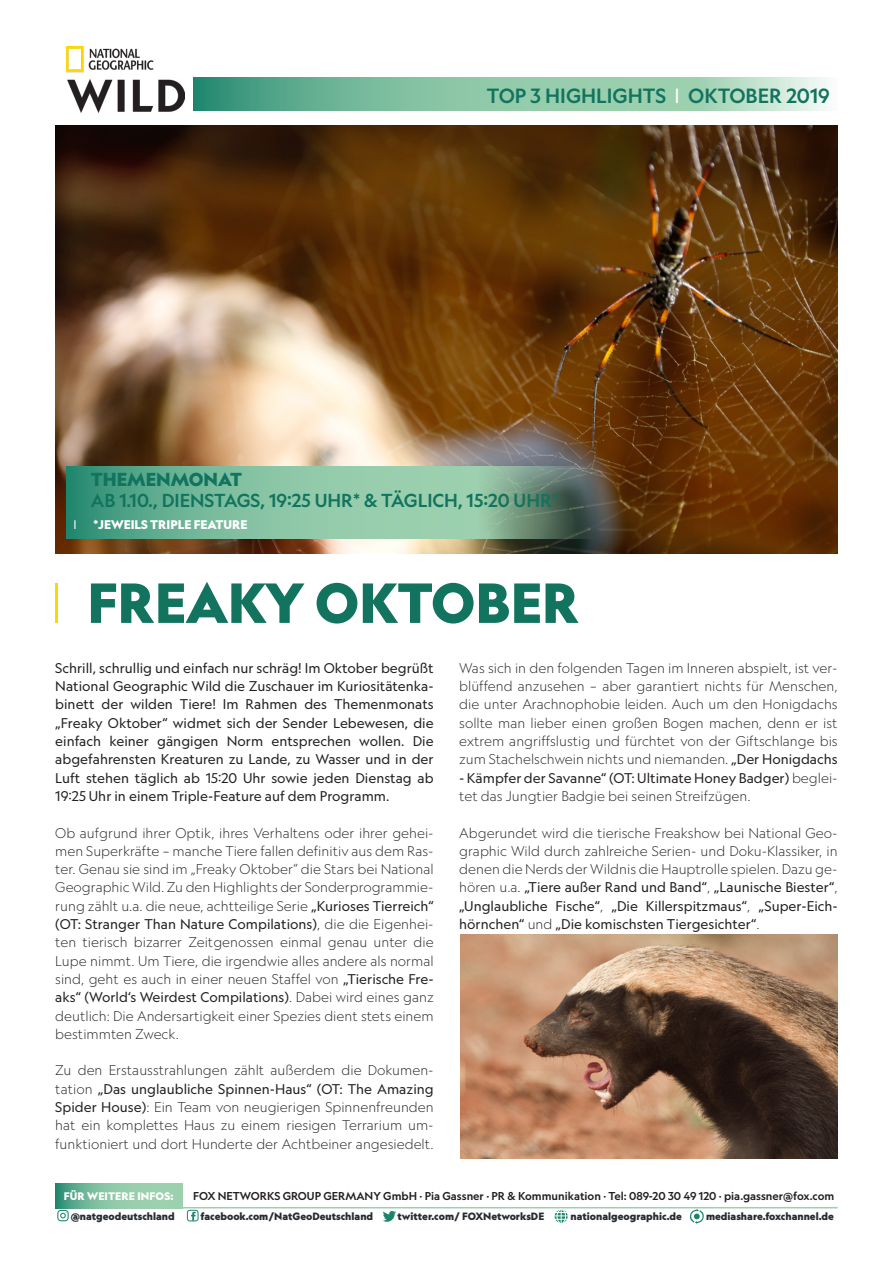
<style>
.page{position:relative;width:893px;height:1263px;background:#fff}
.page>*{position:absolute;margin:0;border:0;box-sizing:border-box;transform-origin:0 0}
.Titel{font:900 54px "Geograph";color:#12745e}
.Datum{font:500 19.65px "Geograph";color:#12745e}
.t1{font:500 18px "Geograph";color:#12745e}
.t2{font:900 18px "Geograph";color:#12745e}
.Fließtext{font:300 13.5px/18.3px "Geograph";color:#231f20;text-align:justify}
.Fließtext-2{font:13.5px/18.3px "Geograph";color:#231f20;text-align:justify}
.Infos{font:900 12px "Geograph";color:#fff}
.Infos-2{font:12px "Geograph";color:#fff}
.t3{font:500 10.95px "Geograph";color:#231f20}
.t4{font:900 10.5px "Geograph";letter-spacing:.015em;color:#fff}
.t5{font:900 10.2px "Geograph";color:#282c31}
.s1{font-weight:400;color:#fff}
.s2{font-weight:400}
</style>
<div class="page">
<hr style="left:55px;top:1207px;width:783px;height:1px;background:#9cd0af">
<svg style="left:55px;top:1183px;width:127px;height:25px;background:#81c0a1"></svg>
<svg style="left:57px;top:1210px;width:12px;height:11px"></svg>
<div style="left:187px;top:1210px;width:11px;height:11px;border:1px solid #1e856d;border-radius:2px"></div>
<svg style="left:191px;top:1212px;width:5px;height:9px"></svg>
<svg style="left:383px;top:1211px;width:13px;height:11px"></svg>
<svg style="left:690px;top:1209px;width:14px;height:15px"></svg>
<div style="left:554px;top:1209px;width:15px;height:15px;border:1px solid #fff;border-radius:50%"></div>
<svg style="left:554px;top:1208px;width:14px;height:16px"></svg>
<svg style="left:193px;top:77px;width:635px;height:34px;background:#8ac4a8"></svg>
<img style="left:55px;top:125px;width:783px;height:428px">
<img style="left:460px;top:934px;width:378px;height:225px">
<hr style="left:55px;top:583px;width:3px;height:40px;background:#fed702">
<img style="left:66px;top:47px;width:119px;height:65px">
<svg style="left:66px;top:466px;width:527px;height:72px;background:#77b195"></svg>
<p class="Datum" style="left:487px;top:83px;width:344px">TOP 3 HIGHLIGHTS <span class="s1">I</span> OKTOBER 2019</p>
<p class="Infos-2" style="left:73px;top:517px;width:5px">I</p>
<p class="t2" style="left:91px;top:468px;width:153px">THEMENMONAT</p>
<p class="t1" style="left:91px;top:489px;width:470px">AB 1.10., DIENSTAGS, 19:25 UHR* &amp; TÄGLICH, 15:20 UHR*</p>
<p class="Infos" style="left:93px;top:516px;width:155px">*JEWEILS TRIPLE FEATURE</p>
<p class="Titel" style="left:87px;top:567px;width:493px">FREAKY OKTOBER</p>
<p class="Fließtext-2" style="left:55px;top:658px;width:380px">Schrill, schrullig und einfach nur schräg! Im Oktober begrüßt National Geographic Wild die Zuschauer im Kuriositätenka&shy;binett der wilden Tiere! Im Rahmen des Themenmonats „Freaky Oktober“ widmet sich der Sender Lebewesen, die einfach keiner gängigen Norm entsprechen wollen. Die abgefahrensten Kreaturen zu Lande, zu Wasser und in der Luft stehen täglich ab 15:20 Uhr sowie jeden Dienstag ab 19:25 Uhr in einem Triple-Feature auf dem Programm.</p>
<p class="Fließtext" style="left:55px;top:823px;width:380px">Ob aufgrund ihrer Optik, ihres Verhaltens oder ihrer gehei&shy;men Superkräfte – manche Tiere fallen definitiv aus dem Ras&shy;ter. Genau sie sind im „Freaky Oktober“ die Stars bei National Geographic Wild. Zu den Highlights der Sonderprogrammie&shy;rung zählt u.a. die neue, achtteilige Serie <span class="s2">„Kurioses Tierreich“ (OT: Stranger Than Nature Compilations)</span>, die die Eigenhei&shy;ten tierisch bizarrer Zeitgenossen einmal genau unter die Lupe nimmt. Um Tiere, die irgendwie alles andere als normal sind, geht es auch in einer neuen Staffel von <span class="s2">„Tierische Fre&shy;aks“ (World‘s Weirdest Compilations)</span>. Dabei wird eines ganz deutlich: Die Andersartigkeit einer Spezies dient stets einem bestimmten Zweck.</p>
<p class="Fließtext" style="left:55px;top:1061px;width:380px">Zu den Erstausstrahlungen zählt außerdem die Dokumen&shy;tation <span class="s2">„Das unglaubliche Spinnen-Haus“ (OT: The Amazing Spider House)</span>: Ein Team von neugierigen Spinnenfreunden hat ein komplettes Haus zu einem riesigen Terrarium um&shy;funktioniert und dort Hunderte der Achtbeiner angesiedelt.</p>
<p class="Fließtext" style="left:459px;top:658px;width:380px">Was sich in den folgenden Tagen im Inneren abspielt, ist ver&shy;blüffend anzusehen – aber garantiert nichts für Menschen, die unter Arachnophobie leiden. Auch um den Honigdachs sollte man lieber einen großen Bogen machen, denn er ist extrem angriffslustig und fürchtet von der Giftschlange bis zum Stachelschwein nichts und niemanden. <span class="s2">„Der Honigdachs</span></p>
<p class="Fließtext" style="left:459px;top:768px;width:380px"><span class="s2">- Kämpfer der Savanne“ (OT: Ultimate Honey Badger)</span> beglei&shy;tet das Jungtier Badgie bei seinen Streifzügen.</p>
<p class="Fließtext" style="left:459px;top:823px;width:380px">Abgerundet wird die tierische Freakshow bei National Geo&shy;graphic Wild durch zahlreiche Serien- und Doku-Klassiker, in denen die Nerds der Wildnis die Hauptrolle spielen. Dazu ge&shy;hören u.a. <span class="s2">„Tiere außer Rand und Band“</span>, <span class="s2">„Launische Biester“</span>, <span class="s2">„Unglaubliche Fische“</span>, <span class="s2">„Die Killerspitzmaus“</span>, <span class="s2">„Super-Eich&shy;hörnchen“</span> und <span class="s2">„Die komischsten Tiergesichter“</span>.</p>
<p class="t4" style="left:64px;top:1189px;width:111px">FÜR WEITERE INFOS:</p>
<p class="t3" style="left:193px;top:1189px;width:643px">FOX NETWORKS GROUP GERMANY GmbH · Pia Gassner · PR &amp; Kommunikation · Tel: 089-20 30 49 120 · pia.gassner@fox.com</p>
<p class="t5" style="left:71px;top:1209px;width:106px">@natgeodeutschland</p>
<p class="t5" style="left:201px;top:1209px;width:174px">facebook.com/NatGeoDeutschland</p>
<p class="t5" style="left:397px;top:1209px;width:148px">twitter.com/ FOXNetworksDE</p>
<p class="t5" style="left:571px;top:1209px;width:113px">nationalgeographic.de</p>
<p class="t5" style="left:706px;top:1209px;width:129px">mediashare.foxchannel.de</p>
</div>
